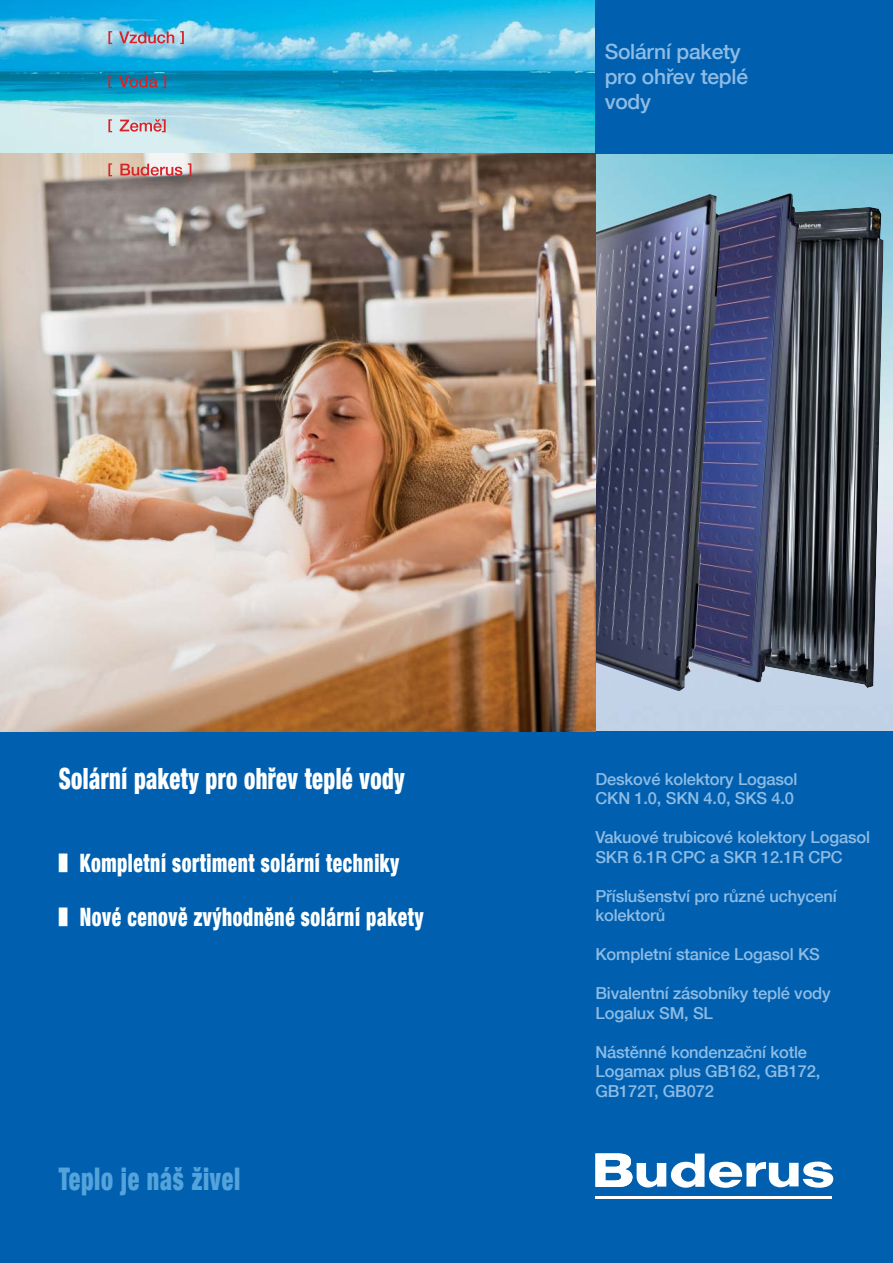
<style>
.page{position:relative;width:893px;height:1263px;background:#fff}
.page>*{position:absolute;margin:0;border:0;box-sizing:border-box;transform-origin:0 0}
.t1{font:900 condensed 31.2px "Helvetica Neue LT Com";letter-spacing:.03em;color:#54a4db;scale:.77 1}
.t2{font:900 condensed 29.25px "Helvetica Neue LT Com";letter-spacing:.02em;color:#fff;scale:.77 1}
.t3{font:900 condensed 25.35px/54px "Helvetica Neue LT Com";letter-spacing:.03em;color:#fff;scale:.77 1}
.t4{font:500 21px/24.8px "Helvetica Neue LT Com";letter-spacing:-.01em;color:#8ebce5}
.t5{font:500 16.5px/19.5px "Helvetica Neue LT Com";letter-spacing:-.01em;color:#8ebce5}
</style>
<div class="page">
<img style="left:595px;top:153px;width:298px;height:578px">
<img style="left:748px;top:207px;width:135px;height:481px">
<img style="left:735px;top:193px;width:60px;height:16px">
<img style="left:595px;top:194px;width:125px;height:497px">
<img style="left:0;top:0;width:595px;height:731px">
<div style="left:0;top:731px;width:893px;height:532px;background:#0060af"></div>
<hr style="left:595px;top:1196px;width:237px;height:3px;background:#fff">
<svg style="left:595px;top:1153px;width:238px;height:35px"></svg>
<div style="left:595px;top:0;width:298px;height:153px;background:#0060af"></div>
<svg style="left:119px;top:31px;width:55px;height:12px"></svg>
<svg style="left:180px;top:31px;width:4px;height:13px"></svg>
<svg style="left:119px;top:75px;width:47px;height:13px"></svg>
<svg style="left:120px;top:119px;width:46px;height:13px"></svg>
<svg style="left:108px;top:31px;width:4px;height:13px"></svg>
<svg style="left:108px;top:75px;width:4px;height:13px"></svg>
<svg style="left:108px;top:119px;width:4px;height:13px"></svg>
<svg style="left:108px;top:163px;width:4px;height:13px"></svg>
<svg style="left:120px;top:164px;width:62px;height:12px"></svg>
<svg style="left:188px;top:163px;width:3px;height:13px"></svg>
<p class="t4" style="left:605px;top:42px;width:145px">Solární pakety pro ohřev teplé vody</p>
<h2 class="t2" style="left:59px;top:768px;width:451px">Solární pakety pro ohřev teplé vody</h2>
<h3 class="t3" style="left:80px;top:839px;width:448px">Kompletní sortiment solární techniky<br>Nové cenově zvýhodněné solární pakety</h3>
<h1 class="t1" style="left:59px;top:1167px;width:237px">Teplo je náš živel</h1>
<p class="t5" style="left:595px;top:771px;width:204px">Deskové kolektory Logasol<br>CKN 1.0, SKN 4.0, SKS 4.0</p>
<p class="t5" style="left:595px;top:830px;width:276px">Vakuové trubicové kolektory Logasol<br>SKR 6.1R CPC a SKR 12.1R CPC</p>
<p class="t5" style="left:595px;top:888px;width:243px">Příslušenství pro různé uchycení kolektorů</p>
<p class="t5" style="left:595px;top:947px;width:226px">Kompletní stanice Logasol KS</p>
<p class="t5" style="left:595px;top:986px;width:237px">Bivalentní zásobníky teplé vody<br>Logalux SM, SL</p>
<p class="t5" style="left:595px;top:1044px;width:226px">Nástěnné kondenzační kotle<br>Logamax plus GB162, GB172,<br>GB172T, GB072</p>
</div>
